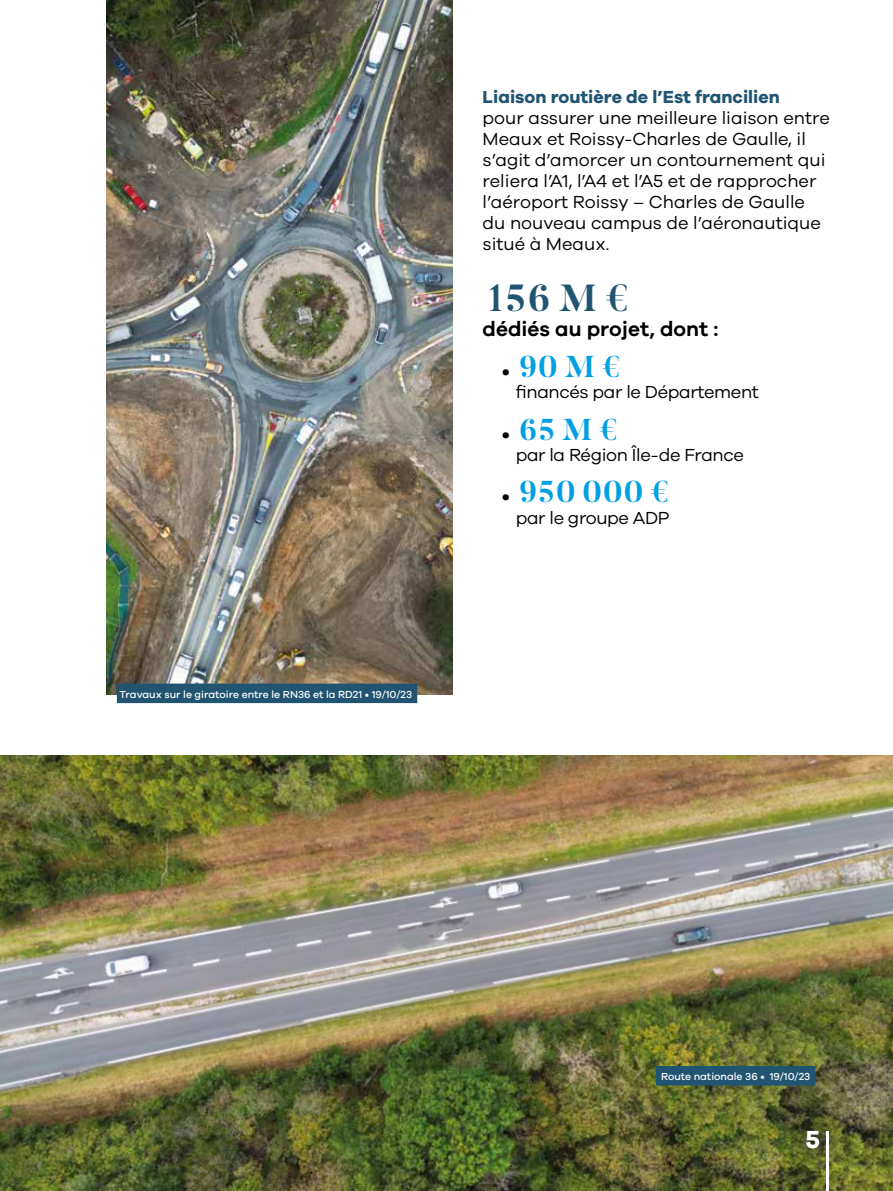
<style>
.page{position:relative;width:893px;height:1191px;background:#fff}
.page>*{position:absolute;margin:0;border:0;box-sizing:border-box;transform-origin:0 0}
.t1{font:700 37.5px "Butler";color:#205470}
.t2{font:700 30px "Butler";letter-spacing:.06em;color:#009fe3}
.t3{font:700 25.5px "Galano Grotesque";color:#fff}
.t4{font:600 21px "Galano Grotesque";color:#000}
.t5{font:18px/21px "Galano Grotesque";color:#000}
.t6{font:18px "Galano Grotesque";letter-spacing:-.02em;color:#000}
.t7{font:700 18px "Galano Grotesque";color:#205470}
.t8{font:500 10.5px "Galano Grotesque";color:#fff}
.s1{font-family:"Galano Grotesque";font-size:18px;color:#000}
</style>
<div class="page">
<img style="left:0;top:755px;width:893px;height:436px">
<hr style="left:827px;top:1131px;width:2px;height:60px;background:#fff">
<img style="left:106px;top:0;width:347px;height:694px">
<div style="left:117px;top:683px;width:300px;height:20px;background:#205470"></div>
<div style="left:656px;top:1066px;width:159px;height:19px;background:#205470"></div>
<p class="t8" style="left:120px;top:688px;width:294px">Travaux sur le giratoire entre le RN36 et la RD21 • 19/10/23</p>
<p class="t7" style="left:483px;top:86px;width:299px">Liaison routière de l’Est francilien</p>
<p class="t5" style="left:483px;top:107px;width:349px">pour assurer une meilleure liaison entre Meaux et Roissy-Charles de Gaulle, il s’agit d’amorcer un contournement qui reliera l’A1, l’A4 et l’A5 et de rapprocher l’aéroport Roissy – Charles de Gaulle du nouveau campus de l’aéronautique situé à Meaux.</p>
<h1 class="t1" style="left:488px;top:274px;width:143px">156M€</h1>
<p class="t4" style="left:483px;top:316px;width:237px">dédiés au projet, dont :</p>
<h2 class="t2" style="left:502px;top:348px;width:120px"><span class="s1">•</span> 90M€</h2>
<p class="t6" style="left:516px;top:381px;width:245px">financés par le Département</p>
<h2 class="t2" style="left:502px;top:410px;width:117px"><span class="s1">•</span> 65M€</h2>
<p class="t6" style="left:516px;top:444px;width:230px">par la Région Île-de France</p>
<h2 class="t2" style="left:502px;top:472px;width:168px"><span class="s1">•</span> 950 000 €</h2>
<p class="t6" style="left:516px;top:507px;width:155px">par le groupe ADP</p>
<p class="t8" style="left:661px;top:1070px;width:151px">Route nationale 36 • 19/10/23</p>
<h3 class="t3" style="left:806px;top:1124px;width:16px">5</h3>
</div>
